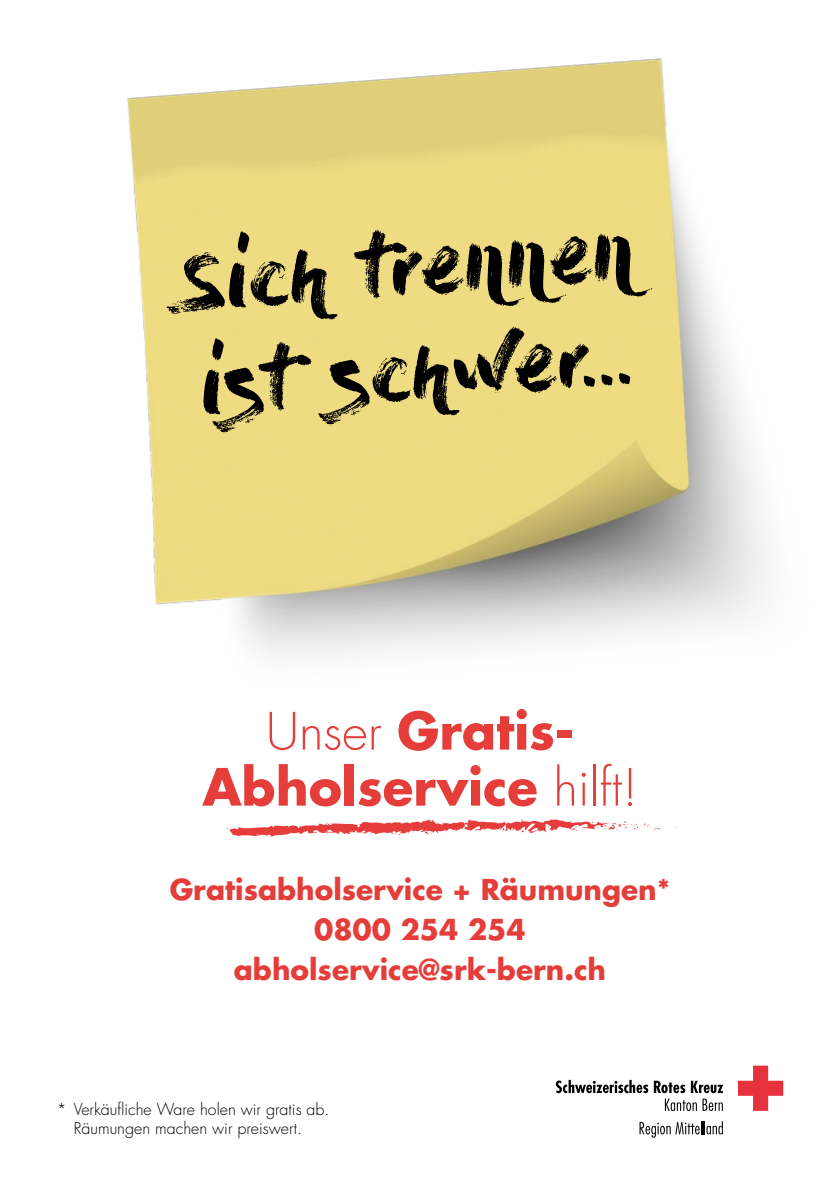
<style>
.page{position:relative;width:840px;height:1191px;background:#fff}
.page>*{position:absolute;margin:0;border:0;box-sizing:border-box;transform-origin:0 0}
.t1{font:87.2px/104.6px "Dry Brush";color:#000}
.t2{font:700 50px/56px "Futura";color:#e53d3a;text-align:center}
.t3{font:700 28px/40px "Futura";color:#e53d3a;text-align:center}
.t4{font:300 16px/19.2px "Futura";color:#000}
.s1{font-weight:300}
</style>
<div class="page">
<img style="left:127px;top:58px;width:640px;height:598px">
<svg style="left:738px;top:1065px;width:44px;height:45px"></svg>
<svg style="left:555px;top:1079px;width:167px;height:32px"></svg>
<svg style="left:639px;top:1121px;width:83px;height:16px"></svg>
<svg style="left:227px;top:819px;width:437px;height:18px"></svg>
<h1 class="t1" style="left:176px;top:228px;width:458px;rotate:-4deg">Sich trennen ist schwer...</h1>
<h2 class="t2" style="left:202px;top:701px;width:437px"><span class="s1">Unser</span> Gratis-<br>Abholservice <span class="s1">hilft!</span></h2>
<p class="t3" style="left:170px;top:869px;width:502px">Gratisabholservice + Räumungen*<br>0800 254 254 abholservice@srk-bern.ch</p>
<p class="t4" style="left:74px;top:1099px;width:257px;text-indent:-17px">* Verkäufliche Ware holen wir gratis ab.<br>Räumungen machen wir preiswert.</p>
</div>
